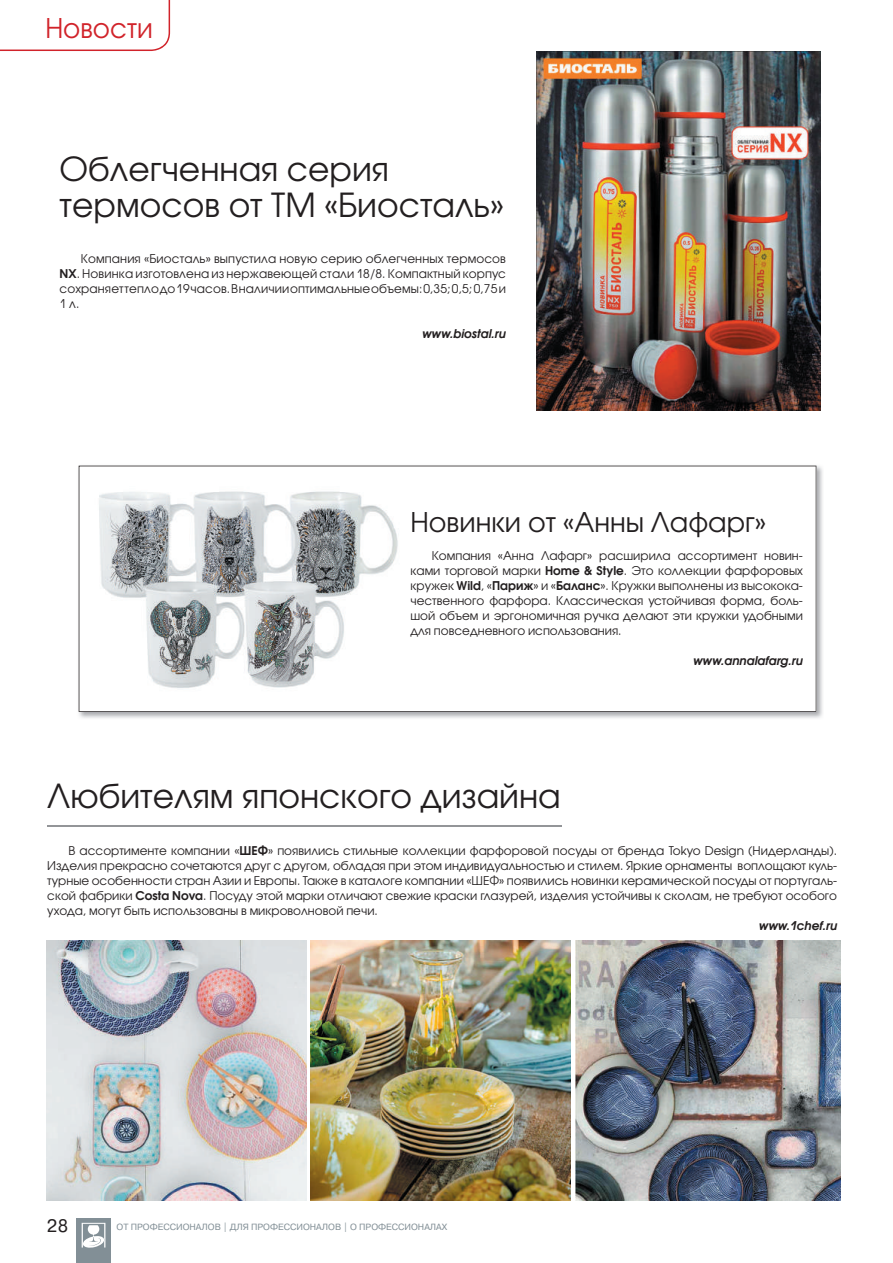
<style>
.page{position:relative;width:893px;height:1263px;background:#fff}
.page>*{position:absolute;margin:0;border:0;box-sizing:border-box;transform-origin:0 0}
.t1{font:33px/36px "Avant Garde Gothic C";color:#231f20}
.t2{font:27px "Avant Garde Gothic C";color:#231f20}
.t3{font:27px "Avant Garde Gothic C";color:#d1232a}
.t4{font:18px "Pragmatica C";color:#231f20}
.t5{font:12px/15px "Avant Garde Gothic C";color:#231f20;text-align:justify}
.t6{font:italic 600 12px "Avant Garde Gothic C";color:#231f20}
.t7{font:9px "Pragmatica C";color:#828f96}
.s1{font-weight:600}
</style>
<div class="page">
<svg style="left:0;top:0;width:170px;height:51px"></svg>
<div style="left:77px;top:1218px;width:34px;height:45px;background:#828f96"></div>
<svg style="left:82px;top:1223px;width:23px;height:25px"></svg>
<hr style="left:47px;top:826px;width:514px;height:1px;background:#939598">
<img style="left:575px;top:940px;width:265px;height:260px">
<img style="left:46px;top:940px;width:260px;height:260px">
<img style="left:311px;top:940px;width:260px;height:260px">
<img style="left:536px;top:51px;width:284px;height:359px">
<img style="left:78px;top:465px;width:745px;height:253px">
<svg style="left:79px;top:466px;width:737px;height:246px"></svg>
<img style="left:94px;top:486px;width:308px;height:206px">
<h2 class="t3" style="left:45px;top:12px;width:109px">Новости</h2>
<h1 class="t1" style="left:60px;top:150px;width:446px">Облегченная серия термосов от ТМ «Биосталь»</h1>
<p class="t5" style="left:60px;top:251px;width:448px;text-indent:21px">Компания «Биосталь» выпустила новую серию облегченных термосов <span class="s1">NX</span>. Новинка изготовлена из нержавеющей стали 18/8. Компактный корпус сохраняет тепло до 19 часов. В наличии оптимальные объемы: 0,35; 0,5; 0,75 и 1 л.</p>
<p class="t6" style="left:422px;top:326px;width:86px">www.biostal.ru</p>
<h2 class="t2" style="left:410px;top:506px;width:357px">Новинки от «Анны Лафарг»</h2>
<p class="t5" style="left:410px;top:548px;width:394px;text-indent:21px">Компания «Анна Лафарг» расширила ассортимент новин&shy;ками торговой марки <span class="s1">Home &amp; Style</span>. Это коллекции фарфоровых кружек <span class="s1">Wild</span>, «<span class="s1">париж</span>» и «<span class="s1">баланс</span>». Кружки выполнены из высокока&shy;чественного фарфора. Классическая устойчивая форма, боль&shy;шой объем и эргономичная ручка делают эти кружки удобными для повседневного использования.</p>
<p class="t6" style="left:693px;top:654px;width:111px">www.annalafarg.ru</p>
<h1 class="t1" style="left:47px;top:778px;width:515px">Любителям японского дизайна</h1>
<p class="t5" style="left:47px;top:843px;width:791px;text-indent:21px">В ассортименте компании «<span class="s1">шеФ</span>» появились стильные коллекции фарфоровой посуды от бренда Tokyo Design (Нидерланды).<br>Изделия прекрасно сочетаются друг с другом, обладая при этом индивидуальностью и стилем. Яркие орнаменты воплощают куль&shy;турные особенности стран Азии и Европы. Также в каталоге компании «ШЕФ» появились новинки керамической посуды от португаль&shy;ской фабрики <span class="s1">Costa Nova</span>. Посуду этой марки отличают свежие краски глазурей, изделия устойчивы к сколам, не требуют особого ухода, могут быть использованы в микроволновой печи.</p>
<p class="t6" style="left:759px;top:918px;width:80px">www.1chef.ru</p>
<h3 class="t4" style="left:47px;top:1216px;width:23px">28</h3>
<p class="t7" style="left:117px;top:1222px;width:332px">ОТ ПРОФЕССИОНАЛОВ | ДЛЯ ПРОФЕССИОНАЛОВ | О ПРОФЕССИОНАЛАХ</p>
</div>
